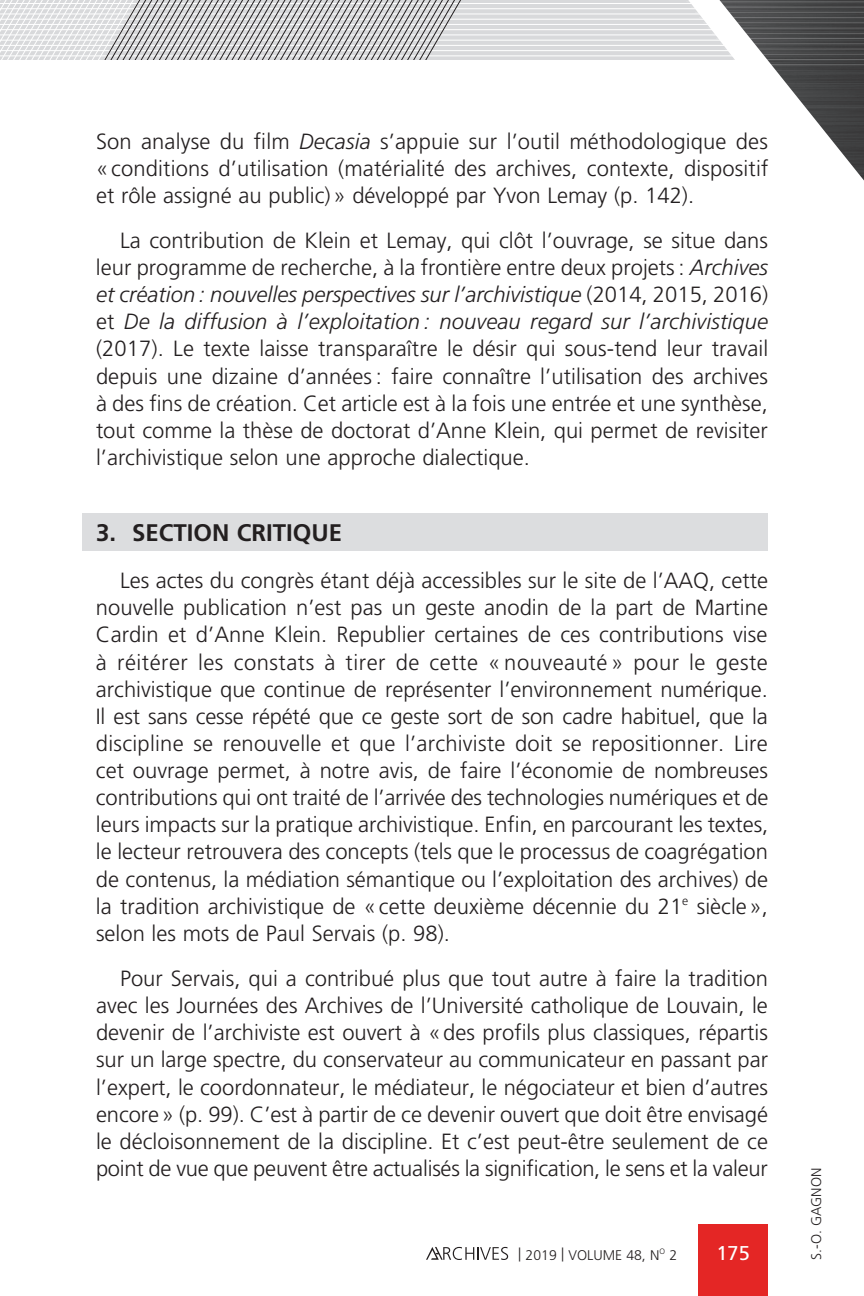
<style>
.page{position:relative;width:864px;height:1296px;background:#fff}
.page>*{position:absolute;margin:0;border:0;box-sizing:border-box;transform-origin:0 0}
.t1{font:700 24px "Frutiger LT Std";color:#231f20}
.t2{font:300 22px/27.2px "Frutiger LT Std";color:#231f20;text-align:justify}
.t3{font:20px "Frutiger LT Std";color:#fff}
.t4{font:300 14px "Frutiger LT Std";color:#231f20}
.t5{font:300 7.8px "Frutiger LT Std";color:#231f20}
.s1{font-style:italic}
.s2{font-size:14px}
</style>
<div class="page">
<svg style="left:154px;top:0;width:315px;height:60px;background:#bdbdbe"></svg>
<svg style="left:469px;top:0;width:189px;height:59px"></svg>
<hr style="left:469px;top:1px;width:395px;height:1px;background:#fff">
<hr style="left:469px;top:7px;width:395px;height:1px;background:#fff">
<hr style="left:469px;top:12px;width:395px;height:1px;background:#fff">
<hr style="left:469px;top:17px;width:395px;height:1px;background:#fff">
<hr style="left:469px;top:22px;width:395px;height:1px;background:#fff">
<hr style="left:469px;top:28px;width:395px;height:1px;background:#fff">
<hr style="left:469px;top:33px;width:395px;height:1px;background:#fff">
<hr style="left:469px;top:38px;width:395px;height:1px;background:#fff">
<hr style="left:469px;top:43px;width:395px;height:1px;background:#fff">
<hr style="left:469px;top:49px;width:395px;height:1px;background:#fff">
<hr style="left:469px;top:54px;width:395px;height:1px;background:#fff">
<svg style="left:658px;top:0;width:206px;height:181px"></svg>
<div style="left:698px;top:1224px;width:70px;height:72px;background:#e42625"></div>
<svg style="left:426px;top:1247px;width:82px;height:13px"></svg>
<div style="left:82px;top:513px;width:686px;height:38px;background:#dcdddf"></div>
<p class="t2" style="left:96px;top:128px;width:674px">Son analyse du film <span class="s1">Decasia</span> s’appuie sur l’outil méthodologique des «conditions d’utilisation (matérialité des archives, contexte, dispositif et rôle assigné au public)» développé par Yvon Lemay (p. 142).</p>
<p class="t2" style="left:96px;top:227px;width:674px;text-indent:24px">La contribution de Klein et Lemay, qui clôt l’ouvrage, se situe dans leur programme de recherche, à la frontière entre deux projets : <span class="s1">Archives et création : nouvelles perspectives sur l’archivistique</span> (2014, 2015, 2016) et <span class="s1">De la diffusion à l’exploitation : nouveau regard sur l’archivistique </span>(2017). Le texte laisse transparaître le désir qui sous-tend leur travail depuis une dizaine d’années : faire connaître l’utilisation des archives à des fins de création. Cet article est à la fois une entrée et une synthèse, tout comme la thèse de doctorat d’Anne Klein, qui permet de revisiter l’archivistique selon une approche dialectique.</p>
<p class="t1" style="left:96px;top:519px;width:248px">3. SECTION CRITIQUE</p>
<p class="t2" style="left:96px;top:567px;width:674px;text-indent:24px">Les actes du congrès étant déjà accessibles sur le site de l’AAQ, cette nouvelle publication n’est pas un geste anodin de la part de Martine Cardin et d’Anne Klein. Republier certaines de ces contributions vise à réitérer les constats à tirer de cette « nouveauté » pour le geste archivistique que continue de représenter l’environnement numérique.<br>Il est sans cesse répété que ce geste sort de son cadre habituel, que la discipline se renouvelle et que l’archiviste doit se repositionner. Lire cet ouvrage permet, à notre avis, de faire l’économie de nombreuses contributions qui ont traité de l’arrivée des technologies numériques et de leurs impacts sur la pratique archivistique. Enfin, en parcourant les textes, le lecteur retrouvera des concepts (tels que le processus de coagrégation de contenus, la médiation sémantique ou l’exploitation des archives) de la tradition archivistique de «cette deuxième décennie du 21<sup>e</sup> siècle», selon les mots de Paul Servais (p. 98).</p>
<p class="t2" style="left:96px;top:965px;width:674px;text-indent:24px">Pour Servais, qui a contribué plus que tout autre à faire la tradition avec les Journées des Archives de l’Université catholique de Louvain, le devenir de l’archiviste est ouvert à «des profils plus classiques, répartis sur un large spectre, du conservateur au communicateur en passant par l’expert, le coordonnateur, le médiateur, le négociateur et bien d’autres encore» (p. 99). C’est à partir de ce devenir ouvert que doit être envisagé le décloisonnement de la discipline. Et c’est peut-être seulement de ce point de vue que peuvent être actualisés la signification, le sens et la valeur</p>
<p class="t4" style="left:518px;top:1247px;width:143px">| 2019 | VOLUME 48, N</p>
<p class="t3" style="left:717px;top:1241px;width:35px">175</p>
<p class="t5" style="left:659px;top:1247px;width:19px">O <span class="s2">2</span></p>
<p class="t4" style="left:808px;top:1260px;width:94px;rotate:-90deg">S.-O. GAGNON</p>
</div>
